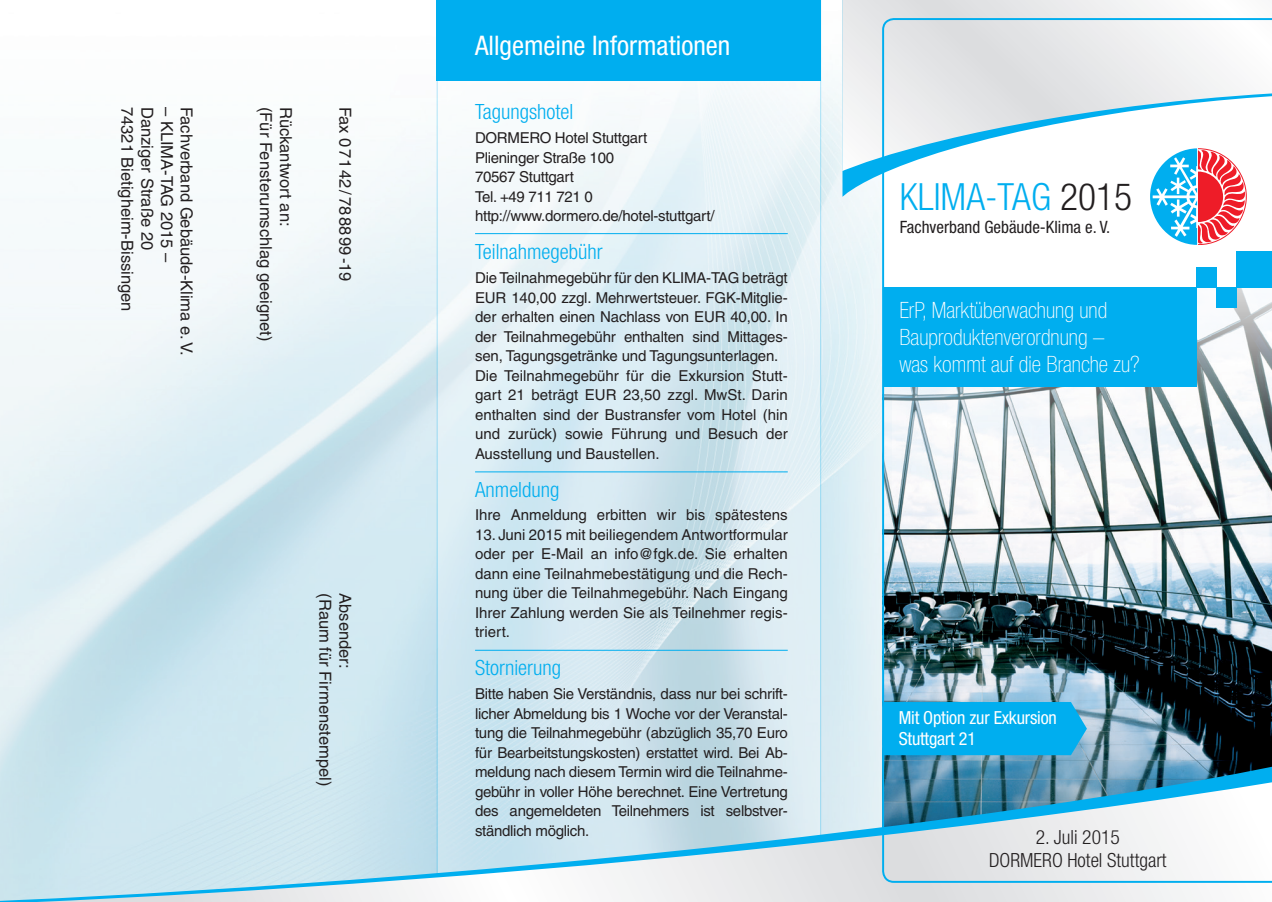
<style>
.page{position:relative;width:1272px;height:902px;background:#fff}
.page>*{position:absolute;margin:0;border:0;box-sizing:border-box;transform-origin:0 0}
.t1{font:300 condensed 37.5px "Helvetica Neue LT Std";color:#00aeef}
.t2{font:condensed 27px "Helvetica Neue";color:#fff}
.t3{font:100 condensed 22.5px/27px "Helvetica Neue LT Std";color:#fff}
.t4{font:300 condensed 21px "Helvetica Neue LT Std";color:#00aeef}
.t5{font:300 condensed 19.5px/23.4px "Helvetica Neue LT Std";color:#231f20;text-align:center}
.t6{font:condensed 18px/21px "Helvetica Neue LT Std";letter-spacing:-.01em;color:#fff}
.t7{font:condensed 16.95px "Helvetica Neue";color:#231f20}
.t8{font:16.5px "Helvetica";color:#231f20}
.t9{font:15px/19.5px "Helvetica";letter-spacing:-.01em;color:#231f20}
.s1{color:#231f20}
</style>
<div class="page">
<img style="left:0;top:0;width:882px;height:727px">
<svg style="left:437px;top:81px;width:384px;height:646px"></svg>
<div style="left:437px;top:0;width:384px;height:81px;background:#00aeef"></div>
<svg style="left:842px;top:0;width:317px;height:171px"></svg>
<svg style="left:0;top:727px;width:882px;height:174px;background:#cce4ed"></svg>
<svg style="left:37px;top:782px;width:1234px;height:119px;background:#cce4ed"></svg>
<img style="left:882px;top:18px;width:389px;height:864px">
<svg style="left:1149px;top:148px;width:97px;height:97px"></svg>
<hr style="left:475px;top:233px;width:312px;height:1px;background:#00aeef">
<div style="left:884px;top:287px;width:312px;height:100px;background:#00aeef"></div>
<div style="left:1196px;top:267px;width:20px;height:20px;background:#00aeef"></div>
<div style="left:1216px;top:287px;width:20px;height:20px;background:#00aeef"></div>
<div style="left:1236px;top:251px;width:35px;height:36px;background:#00aeef"></div>
<hr style="left:475px;top:649px;width:312px;height:1px;background:#00aeef">
<hr style="left:475px;top:471px;width:312px;height:1px;background:#00aeef">
<div style="left:883px;top:702px;width:203px;height:53px;background:#00aeef"></div>
<p class="t8" style="left:137px;top:107px;width:206px;rotate:90deg">74321 Bietigheim-Bissingen</p>
<p class="t8" style="left:157px;top:107px;width:144px;rotate:90deg">Danziger Straße 20</p>
<p class="t8" style="left:176px;top:107px;width:157px;rotate:90deg">– KLIMA-TAG 2015 –</p>
<p class="t8" style="left:196px;top:107px;width:250px;rotate:90deg">Fachverband Gebäude-Klima e. V.</p>
<p class="t8" style="left:275px;top:107px;width:236px;rotate:90deg">(Für Fensterumschlag geeignet)</p>
<p class="t8" style="left:295px;top:107px;width:121px;rotate:90deg">Rückantwort an:</p>
<p class="t8" style="left:355px;top:107px;width:176px;rotate:90deg">Fax 07142/788899-19</p>
<p class="t8" style="left:335px;top:593px;width:194px;rotate:90deg">(Raum für Firmenstempel)</p>
<p class="t8" style="left:355px;top:593px;width:77px;rotate:90deg">Absender:</p>
<h2 class="t2" style="left:475px;top:29px;width:257px">Allgemeine Informationen</h2>
<h3 class="t4" style="left:475px;top:100px;width:100px">Tagungshotel</h3>
<p class="t9" style="left:475px;top:128px;width:241px">DORMERO Hotel Stuttgart<br>Plieninger Straße 100<br>70567 Stuttgart<br>Tel. +49 711 721 0 http://www.dormero.de/hotel-stuttgart/</p>
<h3 class="t4" style="left:475px;top:240px;width:129px">Teilnahmegebühr</h3>
<p class="t9" style="left:475px;top:268px;width:314px">Die Teilnahmegebühr für den KLIMA-TAG beträgt EUR 140,00 zzgl. Mehrwertsteuer. FGK-Mitglie&shy;der erhalten einen Nachlass von EUR 40,00. In der Teilnahmegebühr enthalten sind Mittages&shy;sen, Tagungsgetränke und Tagungsunterlagen.<br>Die Teilnahmegebühr für die Exkursion Stutt&shy;gart 21 beträgt EUR 23,50 zzgl. MwSt. Darin enthalten sind der Bustransfer vom Hotel (hin und zurück) sowie Führung und Besuch der Ausstellung und Baustellen.</p>
<h3 class="t4" style="left:475px;top:477px;width:86px">Anmeldung</h3>
<p class="t9" style="left:475px;top:505px;width:314px">Ihre Anmeldung erbitten wir bis spätestens</p>
<p class="t9" style="left:475px;top:525px;width:314px;text-align:justify">13. Juni 2015 mit beiliegendem Antwortformular oder per E-Mail an info@fgk.de. Sie erhalten dann eine Teilnahmebestätigung und die Rech&shy;nung über die Teilnahmegebühr. Nach Eingang Ihrer Zahlung werden Sie als Teilnehmer regis&shy;triert.</p>
<h3 class="t4" style="left:475px;top:656px;width:87px">Stornierung</h3>
<p class="t9" style="left:475px;top:684px;width:314px;text-align:justify">Bitte haben Sie Verständnis, dass nur bei schrift&shy;licher Abmeldung bis 1 Woche vor der Veranstal&shy;tung die Teilnahmegebühr (abzüglich 35,70 Euro für Bearbeitstungskosten) erstattet wird. Bei Ab&shy;meldung nach diesem Termin wird die Teilnahme&shy;gebühr in voller Höhe berechnet. Eine Vertretung des angemeldeten Teilnehmers ist selbstver&shy;ständlich möglich.</p>
<h1 class="t1" style="left:899px;top:175px;width:234px">KLIMA-TAG <span class="s1">2015</span></h1>
<p class="t7" style="left:899px;top:217px;width:212px">Fachverband Gebäude-Klima e. V.</p>
<h3 class="t3" style="left:899px;top:296px;width:242px">ErP, Marktüberwachung und<br>Bauproduktenverordnung –<br>was kommt auf die Branche zu?</h3>
<p class="t6" style="left:898px;top:706px;width:160px">Mit Option zur Exkursion<br>Stuttgart 21</p>
<h3 class="t5" style="left:989px;top:824px;width:179px">2. Juli 2015<br>DORMERO Hotel Stuttgart</h3>
</div>
